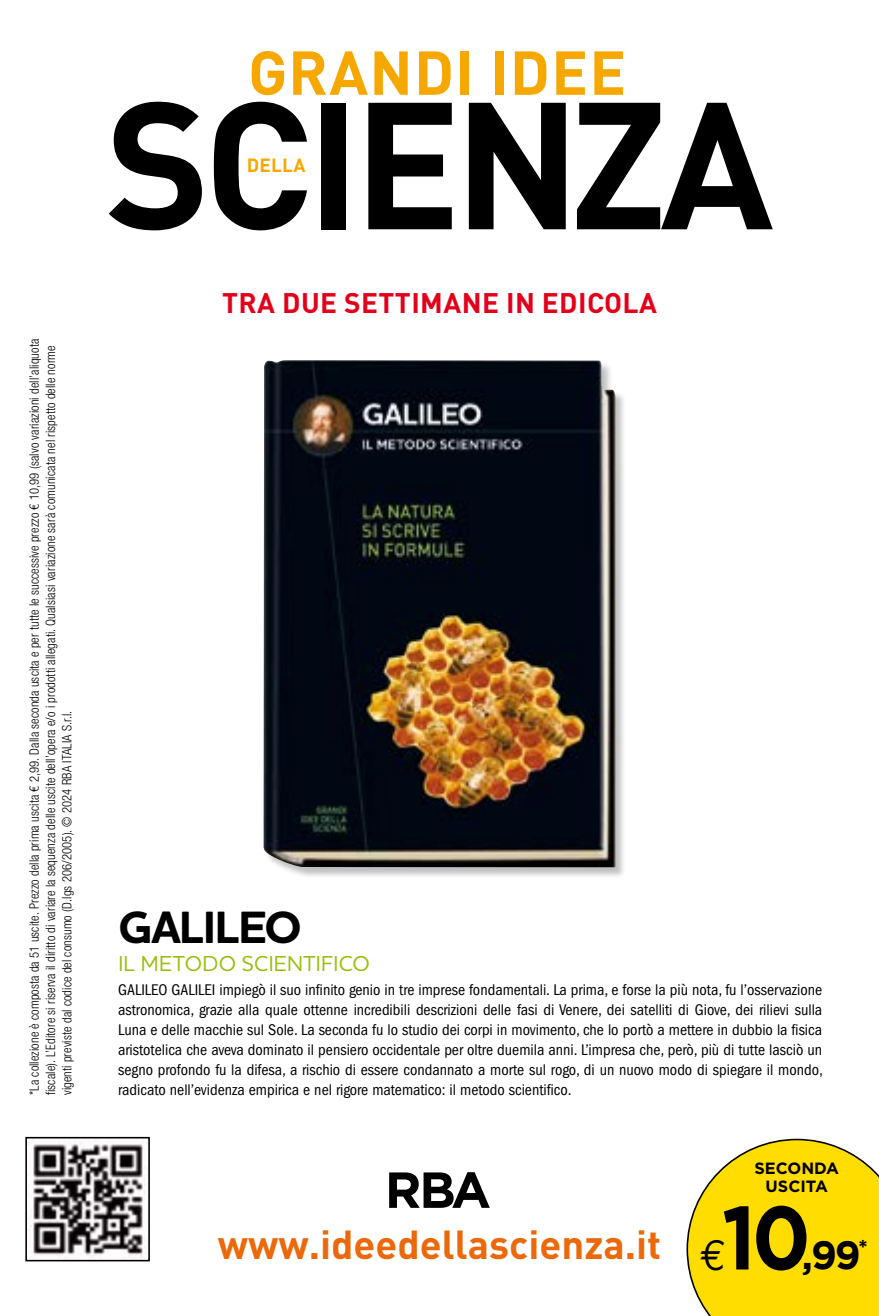
<style>
.page{position:relative;width:879px;height:1316px;background:#fff}
.page>*{position:absolute;margin:0;border:0;box-sizing:border-box;transform-origin:0 0}
.t1{font:700 177.6px "DIN Pro";letter-spacing:-.04em;color:#000}
.t2{font:700 89.6px "Gotham";color:#000;scale:.9 1}
.t3{font:700 61px "DIN Pro";letter-spacing:.02em;color:#f7a800}
.t4{font:700 46px "Houschka Pro";letter-spacing:-.03em;color:#000}
.t5{font:700 40px "DIN Pro";color:#eb690b}
.t6{font:700 39.2px "Gotham";color:#000}
.t7{font:700 28px "DIN Pro";letter-spacing:.015em;color:#e2001a}
.t8{font:500 22px "Houschka Pro";letter-spacing:.015em;color:#97bf0d}
.t9{font:700 19px "DIN Pro";letter-spacing:.01em;color:#f7a800}
.t10{font:700 16.2px/18px "Gotham";color:#000;text-align:center}
.t11{font:condensed 16px/20px "ITC Franklin Gothic Std";color:#000;text-align:justify}
.t12{font:300 condensed 13px/16.2px "Helvetica Neue LT Std";letter-spacing:.01em;color:#000}
.s1{font-family:"Euro Mono Std";font-weight:400;font-size:43.6px;color:#000}
</style>
<div class="page">
<svg style="left:686px;top:1138px;width:193px;height:177px;background:#fbde20"></svg>
<svg style="left:389px;top:1172px;width:101px;height:35px"></svg>
<img style="left:28px;top:1142px;width:119px;height:116px">
<div style="left:25px;top:1136px;width:125px;height:125px;border:2px solid #000"></div>
<div style="left:264px;top:361px;width:362px;height:518px;background:#000;opacity:.25"></div>
<img style="left:264px;top:360px;width:351px;height:507px">
<p class="t12" style="left:26px;top:1095px;width:758px;rotate:-90deg">*La collezione è composta da 51 uscite. Prezzo della prima uscita € 2,99. Dalla seconda uscita e per tutte le successive prezzo € 10,99 (salvo variazioni dell’aliquota fiscale). L’Editore si riserva il diritto di variare la sequenza delle uscite dell’opera e/o i prodotti allegati. Qualsiasi variazione sarà comunicata nel rispetto delle norme vigenti previste dal codice del consumo (D.lgs 206/2005). © 2024 RBA ITALIA S.r.l.</p>
<h3 class="t3" style="left:248px;top:31px;width:380px">GRANDI IDEE</h3>
<h1 class="t1" style="left:105px;top:44px;width:670px">SCIENZA</h1>
<p class="t9" style="left:247px;top:152px;width:60px">DELLA</p>
<h3 class="t7" style="left:222px;top:283px;width:436px">TRA DUE SETTIMANE IN EDICOLA</h3>
<h3 class="t4" style="left:118px;top:897px;width:185px">GALILEO</h3>
<h3 class="t8" style="left:118px;top:949px;width:253px">IL METODO SCIENTIFICO</h3>
<p class="t11" style="left:118px;top:980px;width:706px">GALILEO GALILEI impiegò il suo infinito genio in tre imprese fondamentali. La prima, e forse la più nota, fu l’osservazione astronomica, grazie alla quale ottenne incredibili descrizioni delle fasi di Venere, dei satelliti di Giove, dei rilievi sulla Luna e delle macchie sul Sole. La seconda fu lo studio dei corpi in movimento, che lo portò a mettere in dubbio la fisica aristotelica che aveva dominato il pensiero occidentale per oltre duemila anni. L’impresa che, però, più di tutte lasciò un segno profondo fu la difesa, a rischio di essere condannato a morte sul rogo, di un nuovo modo di spiegare il mondo, radicato nell’evidenza empirica e nel rigore matematico: il metodo scientifico.</p>
<p class="t10" style="left:754px;top:1158px;width:86px">SECONDA<br>USCITA</p>
<h2 class="t2" style="left:722px;top:1185px;width:100px">10</h2>
<h3 class="t5" style="left:218px;top:1217px;width:510px">www.ideedellascienza.it <span class="s1">€</span></h3>
<h3 class="t6" style="left:802px;top:1232px;width:68px">,99<sup>*</sup></h3>
</div>
